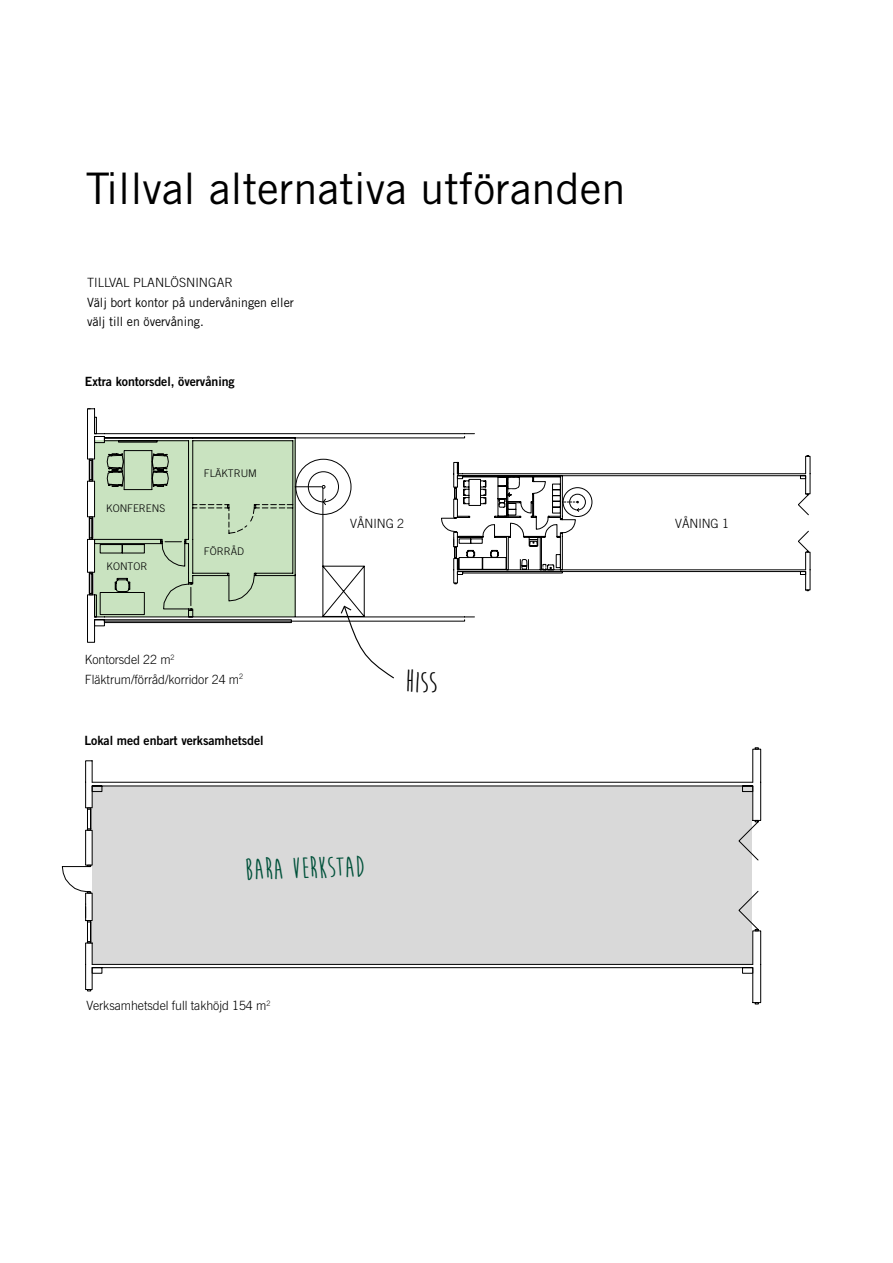
<style>
.page{position:relative;width:893px;height:1263px;background:#fff}
.page>*{position:absolute;margin:0;border:0;box-sizing:border-box;transform-origin:0 0}
.t1{font:43.5px "Trade Gothic";color:#000}
.t2{font:700 30px "Moon Flower";color:#00513a}
.t3{font:700 30px "Moon Flower";color:#000}
.t4{font:300 12.75px/19.5px "Trade Gothic";letter-spacing:-.005em;color:#000}
.t5{font:12.75px/19.5px "Trade Gothic";letter-spacing:-.005em;color:#000}
.t6{font:12.75px "Trade Gothic Bold Two";letter-spacing:-.005em;color:#000}
.t7{font:300 10.5px "Trade Gothic";color:#000}
</style>
<div class="page">
<svg style="left:475px;top:455px;width:334px;height:136px"></svg>
<svg style="left:563px;top:487px;width:29px;height:30px"></svg>
<svg style="left:87px;top:626px;width:8px;height:17px"></svg>
<svg style="left:87px;top:408px;width:388px;height:218px"></svg>
<svg style="left:295px;top:459px;width:56px;height:56px"></svg>
<svg style="left:340px;top:605px;width:55px;height:74px"></svg>
<svg style="left:62px;top:747px;width:697px;height:257px"></svg>
<h1 class="t1" style="left:86px;top:162px;width:541px">Tillval alternativa utföranden</h1>
<p class="t4" style="left:87px;top:273px;width:147px">TILLVAL PLANLÖSNINGAR</p>
<p class="t5" style="left:87px;top:292px;width:208px">Välj bort kontor på undervåningen eller välj till en övervåning.</p>
<p class="t6" style="left:85px;top:374px;width:151px">Extra kontorsdel, övervåning</p>
<p class="t7" style="left:106px;top:502px;width:60px">KONFERENS</p>
<p class="t7" style="left:107px;top:560px;width:42px">KONTOR</p>
<p class="t7" style="left:204px;top:467px;width:55px">FLÄKTRUM</p>
<p class="t7" style="left:204px;top:545px;width:42px">FÖRRÅD</p>
<p class="t4" style="left:85px;top:650px;width:160px">Kontorsdel 22 m<sup>2<br></sup>Fläktrum/förråd/korridor 24 m<sup>2</sup></p>
<p class="t6" style="left:84px;top:733px;width:181px">Lokal med enbart verksamhetsdel</p>
<p class="t4" style="left:350px;top:513px;width:55px">VÅNING 2</p>
<p class="t4" style="left:675px;top:513px;width:55px">VÅNING 1</p>
<h2 class="t3" style="left:406px;top:666px;width:33px;rotate:2deg">hiss</h2>
<h2 class="t2" style="left:245px;top:854px;width:121px;rotate:-1deg">bara verkstad</h2>
<p class="t4" style="left:86px;top:996px;width:185px">Verksamhetsdel full takhöjd 154 m<sup>2</sup></p>
</div>
